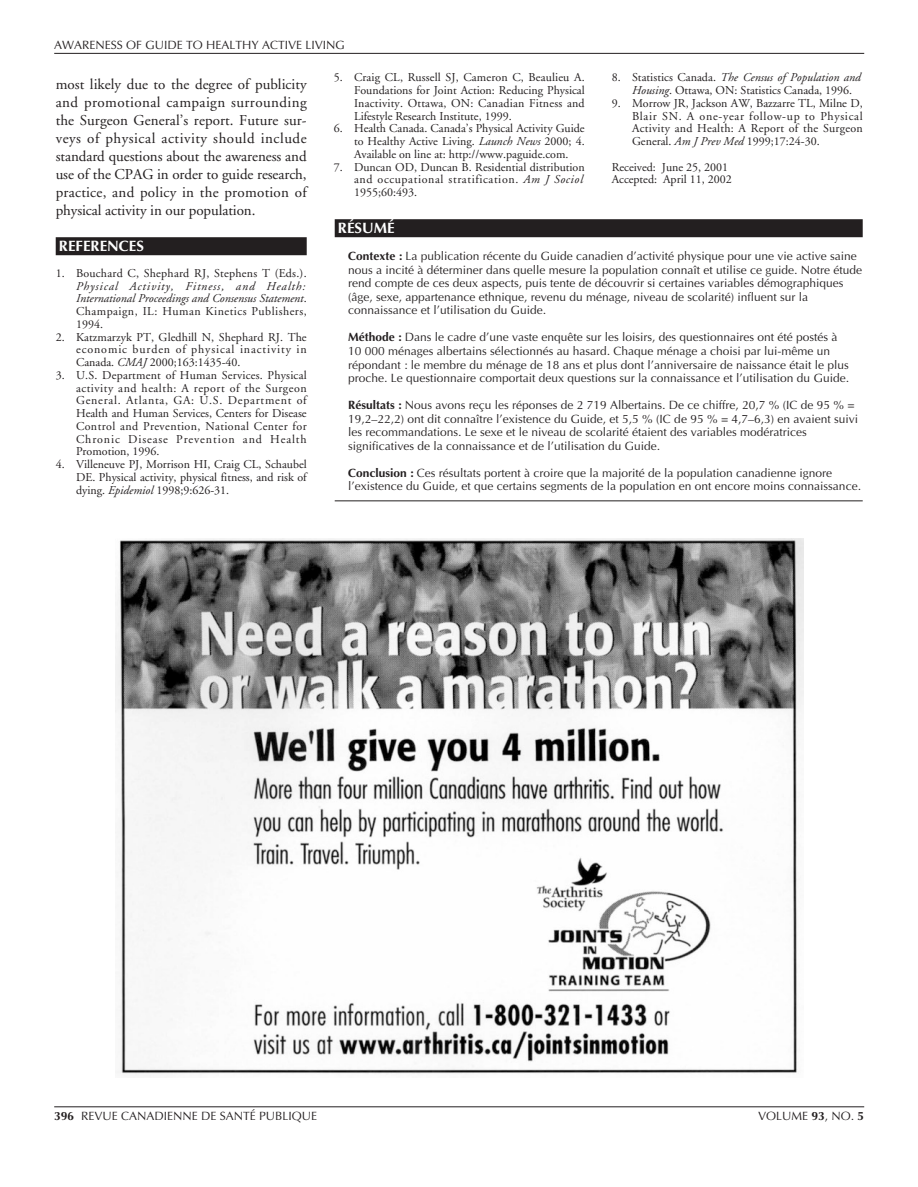
<style>
.page{position:relative;width:918px;height:1187px;background:#fff}
.page>*{position:absolute;margin:0;border:0;box-sizing:border-box;transform-origin:0 0}
.t1{font:15px/18px "Adobe Garamond";letter-spacing:-.005em;color:#231f20;text-align:justify}
.t2{font:700 15px "Optima";color:#fff}
.t3{font:12px/13.5px "Optima";color:#231f20}
.t4{font:12px/12.8px "Adobe Garamond";color:#231f20;text-align:justify}
.t5{font:italic 12px/12.8px "Adobe Garamond";color:#231f20;text-align:justify}
.t6{font:12px "Adobe Garamond";letter-spacing:.02em;color:#231f20}
.s1{font-style:normal}
.s2{font-style:italic}
.s3{font-weight:700}
</style>
<div class="page">
<hr style="left:54px;top:53px;width:810px;height:1px;background:#231f20">
<hr style="left:54px;top:1106px;width:810px;height:1px;background:#231f20">
<div style="left:56px;top:237px;width:251px;height:18px;background:#231f20"></div>
<div style="left:335px;top:219px;width:528px;height:18px;background:#231f20"></div>
<hr style="left:335px;top:500px;width:528px;height:1px;background:#231f20">
<img style="left:115px;top:538px;width:688px;height:538px">
<p class="t3" style="left:54px;top:39px;width:292px">AWARENESS OF GUIDE TO HEALTHY ACTIVE LIVING</p>
<p class="t1" style="left:56px;top:77px;width:253px">most likely due to the degree of publicity and promotional campaign surrounding the Surgeon General’s report. Future sur&shy;veys of physical activity should include standard questions about the awareness and use of the CPAG in order to guide research, practice, and policy in the promotion of physical activity in our population.</p>
<p class="t2" style="left:59px;top:240px;width:86px">REFERENCES</p>
<p class="t6" style="left:56px;top:268px;width:252px">1. Bouchard C, Shephard RJ, Stephens T (Eds.).</p>
<p class="t5" style="left:76px;top:281px;width:232px">Physical Activity, Fitness, and Health:<br>International Proceedings and Consensus Statement<span class="s1">.<br>Champaign, IL: Human Kinetics Publishers, 1994.</span></p>
<p class="t4" style="left:76px;top:331px;width:232px;text-indent:-20px">2. Katzmarzyk PT, Gledhill N, Shephard RJ. The economic burden of physical inactivity in Canada. <span class="s2">CMAJ</span> 2000;163:1435-40.</p>
<p class="t4" style="left:76px;top:370px;width:232px;text-indent:-20px">3. U.S. Department of Human Services. Physical activity and health: A report of the Surgeon General. Atlanta, GA: U.S. Department of Health and Human Services, Centers for Disease Control and Prevention, National Center for Chronic Disease Prevention and Health Promotion, 1996.</p>
<p class="t4" style="left:76px;top:459px;width:232px;text-indent:-20px">4. Villeneuve PJ, Morrison HI, Craig CL, Schaubel DE. Physical activity, physical fitness, and risk of dying. <span class="s2">Epidemiol</span> 1998;9:626-31.</p>
<p class="t4" style="left:354px;top:72px;width:232px;text-indent:-20px">5. Craig CL, Russell SJ, Cameron C, Beaulieu A.<br>Foundations for Joint Action: Reducing Physical Inactivity. Ottawa, ON: Canadian Fitness and Lifestyle Research Institute, 1999.</p>
<p class="t4" style="left:354px;top:123px;width:232px;text-indent:-20px">6. Health Canada. Canada’s Physical Activity Guide to Healthy Active Living. <span class="s2">Launch News</span> 2000; 4.<br>Available on line at: http://www.paguide.com.</p>
<p class="t4" style="left:354px;top:162px;width:232px;text-align:left;text-indent:-20px">7. Duncan OD, Duncan B. Residential distribution and occupational stratification. <span class="s2">Am J Sociol<br></span>1955;60:493.</p>
<p class="t4" style="left:632px;top:72px;width:230px;text-indent:-20px">8. Statistics Canada. <span class="s2">The Census of Population and<br>Housing</span>. Ottawa, ON: Statistics Canada, 1996.</p>
<p class="t4" style="left:632px;top:98px;width:232px;text-indent:-20px">9. Morrow JR, Jackson AW, Bazzarre TL, Milne D, Blair SN. A one-year follow-up to Physical Activity and Health: A Report of the Surgeon General. <span class="s2">Am J Prev Med</span> 1999;17:24-30.</p>
<p class="t4" style="left:612px;top:161px;width:122px">Received: June 25, 2001<br>Accepted: April 11, 2002</p>
<p class="t2" style="left:338px;top:222px;width:58px">RÉSUMÉ</p>
<p class="t3" style="left:348px;top:251px;width:516px"><span class="s3">Contexte :</span> La publication récente du Guide canadien d’activité physique pour une vie active saine nous a incité à déterminer dans quelle mesure la population connaît et utilise ce guide. Notre étude rend compte de ces deux aspects, puis tente de découvrir si certaines variables démographiques (âge, sexe, appartenance ethnique, revenu du ménage, niveau de scolarité) influent sur la connaissance et l’utilisation du Guide.</p>
<p class="t3" style="left:348px;top:332px;width:502px"><span class="s3">Méthode :</span> Dans le cadre d’une vaste enquête sur les loisirs, des questionnaires ont été postés à 10 000 ménages albertains sélectionnés au hasard. Chaque ménage a choisi par lui-même un répondant : le membre du ménage de 18 ans et plus dont l’anniversaire de naissance était le plus proche. Le questionnaire comportait deux questions sur la connaissance et l’utilisation du Guide.</p>
<p class="t3" style="left:348px;top:399px;width:512px"><span class="s3">Résultats :</span> Nous avons reçu les réponses de 2 719 Albertains. De ce chiffre, 20,7 % (IC de 95 % = 19,2–22,2) ont dit connaître l’existence du Guide, et 5,5 % (IC de 95 % = 4,7–6,3) en avaient suivi les recommandations. Le sexe et le niveau de scolarité étaient des variables modératrices significatives de la connaissance et de l’utilisation du Guide.</p>
<p class="t3" style="left:348px;top:467px;width:514px"><span class="s3">Conclusion :</span> Ces résultats portent à croire que la majorité de la population canadienne ignore l’existence du Guide, et que certains segments de la population en ont encore moins connaissance.</p>
<p class="t3" style="left:54px;top:1110px;width:265px"><span class="s3">396</span> REVUE CANADIENNE DE SANTÉ PUBLIQUE</p>
<p class="t3" style="left:758px;top:1110px;width:108px">VOLUME <span class="s3">93</span>, NO. <span class="s3">5</span></p>
</div>
